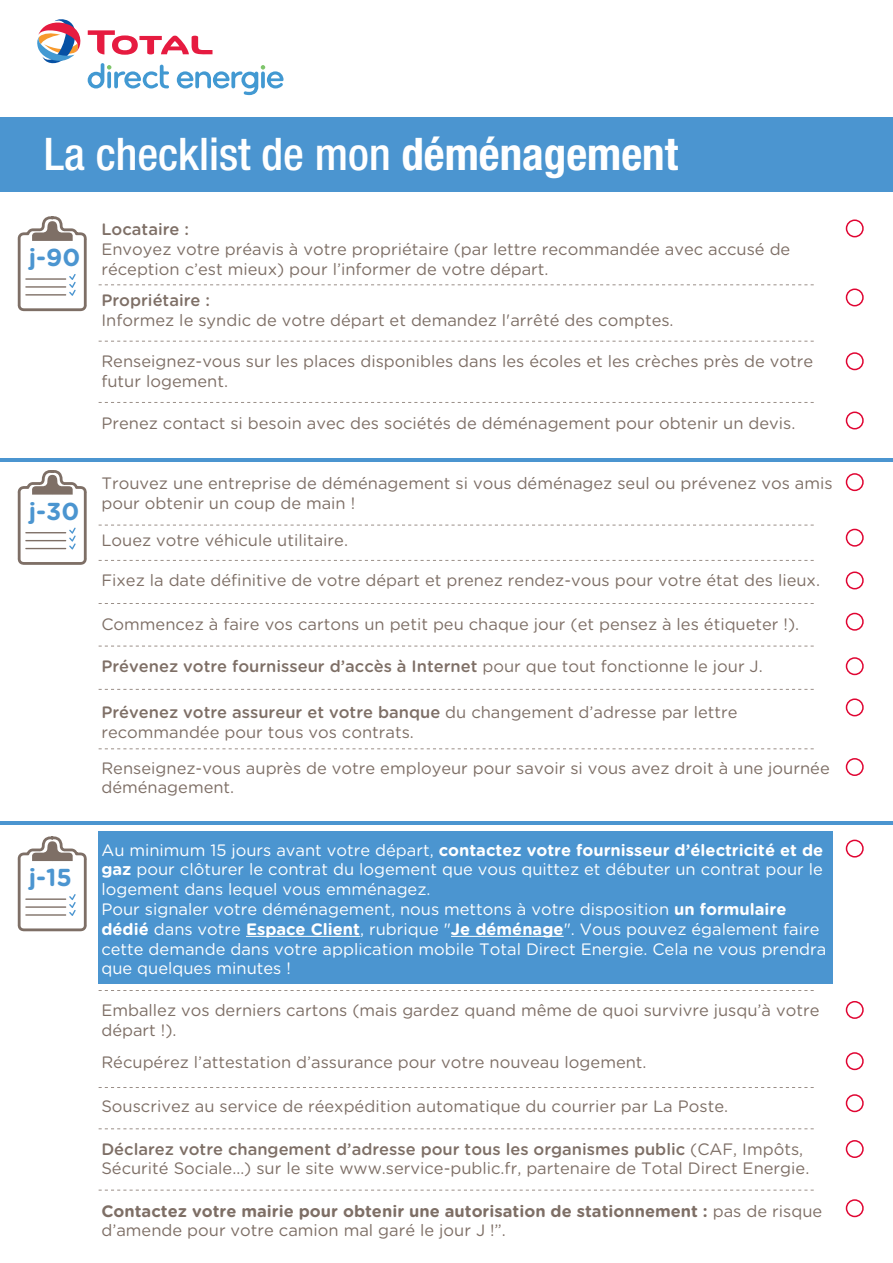
<style>
.page{position:relative;width:893px;height:1263px;background:#fff}
.page>*{position:absolute;margin:0;border:0;box-sizing:border-box;transform-origin:0 0}
.t1{font:500 condensed 45px "Helvetica Neue LT Std";color:#fff}
.t2{font:700 24.45px "Gotham Rounded";color:#4b95d0}
.t3{font:16.5px/19.8px "Gotham Rounded";color:#7e6f66}
.t4{font:16.5px/19.8px "Gotham Rounded";color:#fff}
.t5{font:700 16.5px/19.8px "Gotham Rounded";color:#7e6f66}
.t6{font:500 16.5px "Gotham Rounded";color:#7e6f66}
.s1{font-weight:700}
.s2{font-weight:400}
.s3{font-weight:500}
</style>
<div class="page">
<div style="left:99px;top:831px;width:734px;height:153px;background:#4b95d0"></div>
<svg style="left:37px;top:19px;width:246px;height:76px"></svg>
<div style="left:0;top:117px;width:893px;height:74px;background:#4b95d0"></div>
<svg style="left:99px;top:284px;width:715px;height:1px"></svg>
<svg style="left:99px;top:341px;width:715px;height:1px"></svg>
<svg style="left:99px;top:402px;width:715px;height:1px"></svg>
<div style="left:846px;top:219px;width:18px;height:18px;border:2px solid #e00532;border-radius:50%"></div>
<div style="left:846px;top:289px;width:18px;height:17px;border:2px solid #e00532;border-radius:50%"></div>
<div style="left:846px;top:352px;width:18px;height:18px;border:2px solid #e00532;border-radius:50%"></div>
<div style="left:846px;top:412px;width:18px;height:17px;border:2px solid #e00532;border-radius:50%"></div>
<svg style="left:18px;top:216px;width:69px;height:95px"></svg>
<hr style="left:25px;top:294px;width:41px;height:2px;background:#7e6f66">
<hr style="left:0;top:822px;width:893px;height:3px;background:#4b95d0">
<svg style="left:99px;top:990px;width:715px;height:1px"></svg>
<div style="left:846px;top:840px;width:18px;height:18px;border:2px solid #e00532;border-radius:50%"></div>
<div style="left:846px;top:1001px;width:18px;height:18px;border:2px solid #e00532;border-radius:50%"></div>
<svg style="left:18px;top:836px;width:69px;height:95px"></svg>
<hr style="left:25px;top:914px;width:41px;height:2px;background:#7e6f66">
<hr style="left:246px;top:936px;width:114px;height:1px;background:#fff">
<hr style="left:451px;top:936px;width:113px;height:1px;background:#fff">
<hr style="left:0;top:459px;width:893px;height:3px;background:#4b95d0">
<svg style="left:99px;top:525px;width:715px;height:1px"></svg>
<svg style="left:99px;top:560px;width:715px;height:1px"></svg>
<svg style="left:99px;top:603px;width:715px;height:1px"></svg>
<div style="left:846px;top:473px;width:18px;height:18px;border:2px solid #e00532;border-radius:50%"></div>
<div style="left:846px;top:529px;width:18px;height:18px;border:2px solid #e00532;border-radius:50%"></div>
<div style="left:846px;top:572px;width:18px;height:17px;border:2px solid #e00532;border-radius:50%"></div>
<div style="left:846px;top:613px;width:18px;height:18px;border:2px solid #e00532;border-radius:50%"></div>
<svg style="left:18px;top:470px;width:69px;height:95px"></svg>
<hr style="left:25px;top:548px;width:41px;height:1px;background:#7e6f66">
<svg style="left:99px;top:646px;width:715px;height:1px"></svg>
<svg style="left:99px;top:689px;width:715px;height:1px"></svg>
<div style="left:846px;top:657px;width:18px;height:18px;border:2px solid #e00532;border-radius:50%"></div>
<div style="left:846px;top:698px;width:18px;height:18px;border:2px solid #e00532;border-radius:50%"></div>
<svg style="left:99px;top:748px;width:715px;height:1px"></svg>
<div style="left:846px;top:758px;width:18px;height:18px;border:2px solid #e00532;border-radius:50%"></div>
<svg style="left:99px;top:1087px;width:715px;height:1px"></svg>
<svg style="left:99px;top:1128px;width:715px;height:1px"></svg>
<svg style="left:99px;top:1190px;width:715px;height:1px"></svg>
<div style="left:846px;top:1052px;width:18px;height:18px;border:2px solid #e00532;border-radius:50%"></div>
<div style="left:846px;top:1094px;width:18px;height:18px;border:2px solid #e00532;border-radius:50%"></div>
<div style="left:846px;top:1140px;width:18px;height:18px;border:2px solid #e00532;border-radius:50%"></div>
<div style="left:846px;top:1199px;width:18px;height:18px;border:2px solid #e00532;border-radius:50%"></div>
<h1 class="t1" style="left:44px;top:127px;width:635px">La checklist de mon <span class="s1">déménagement</span></h1>
<h2 class="t2" style="left:29px;top:239px;width:53px">j-90</h2>
<h2 class="t2" style="left:29px;top:493px;width:52px">j-30</h2>
<h2 class="t2" style="left:29px;top:860px;width:45px">j-15</h2>
<p class="t6" style="left:101px;top:218px;width:89px">Locataire :</p>
<p class="t3" style="left:101px;top:239px;width:690px">Envoyez votre préavis à votre propriétaire (par lettre recommandée avec accusé de réception c’est mieux) pour l’informer de votre départ.</p>
<p class="t6" style="left:101px;top:288px;width:110px">Propriétaire :</p>
<p class="t3" style="left:101px;top:309px;width:574px">Informez le syndic de votre départ et demandez l'arrêté des comptes.</p>
<p class="t3" style="left:101px;top:350px;width:713px">Renseignez-vous sur les places disponibles dans les écoles et les crèches près de votre futur logement.</p>
<p class="t3" style="left:101px;top:412px;width:695px">Prenez contact si besoin avec des sociétés de déménagement pour obtenir un devis.</p>
<p class="t3" style="left:101px;top:473px;width:733px">Trouvez une entreprise de déménagement si vous déménagez seul ou prévenez vos amis pour obtenir un coup de main !</p>
<p class="t3" style="left:101px;top:530px;width:248px">Louez votre véhicule utilitaire.</p>
<p class="t3" style="left:101px;top:570px;width:720px">Fixez la date définitive de votre départ et prenez rendez-vous pour votre état des lieux.</p>
<p class="t3" style="left:101px;top:614px;width:699px">Commencez à faire vos cartons un petit peu chaque jour (et pensez à les étiqueter !).</p>
<p class="t6" style="left:101px;top:654px;width:663px">Prévenez votre fournisseur d’accès à Internet <span class="s2">pour que tout fonctionne le jour J.</span></p>
<p class="t3" style="left:101px;top:702px;width:638px"><span class="s3">Prévenez votre assureur et votre banque</span> du changement d’adresse par lettre recommandée pour tous vos contrats.</p>
<p class="t3" style="left:101px;top:757px;width:730px">Renseignez-vous auprès de votre employeur pour savoir si vous avez droit à une journée déménagement.</p>
<p class="t4" style="left:101px;top:839px;width:726px">Au minimum 15 jours avant votre départ, <span class="s1">contactez votre fournisseur d’électricité et de gaz</span> pour clôturer le contrat du logement que vous quittez et débuter un contrat pour le logement dans lequel vous emménagez.<br>Pour signaler votre déménagement, nous mettons à votre disposition <span class="s1">un formulaire dédié</span> dans votre <span class="s1">Espace Client</span>, rubrique "<span class="s1">Je déménage</span>". Vous pouvez également faire cette demande dans votre application mobile Total Direct Energie. Cela ne vous prendra que quelques minutes !</p>
<p class="t3" style="left:101px;top:999px;width:720px">Emballez vos derniers cartons (mais gardez quand même de quoi survivre jusqu’à votre départ !).</p>
<p class="t3" style="left:101px;top:1052px;width:547px">Récupérez l’attestation d’assurance pour votre nouveau logement.</p>
<p class="t3" style="left:101px;top:1095px;width:628px">Souscrivez au service de réexpédition automatique du courrier par La Poste.</p>
<p class="t3" style="left:101px;top:1138px;width:709px"><span class="s3">Déclarez votre changement d’adresse pour tous les organismes public</span> (CAF, Impôts,<br>Sécurité Sociale…) sur le site www.service-public.fr, partenaire de Total Direct Energie.</p>
<p class="t5" style="left:101px;top:1200px;width:722px">Contactez votre mairie pour obtenir une autorisation de stationnement : <span class="s2">pas de risque d’amende pour votre camion mal garé le jour J !”.</span></p>
</div>
